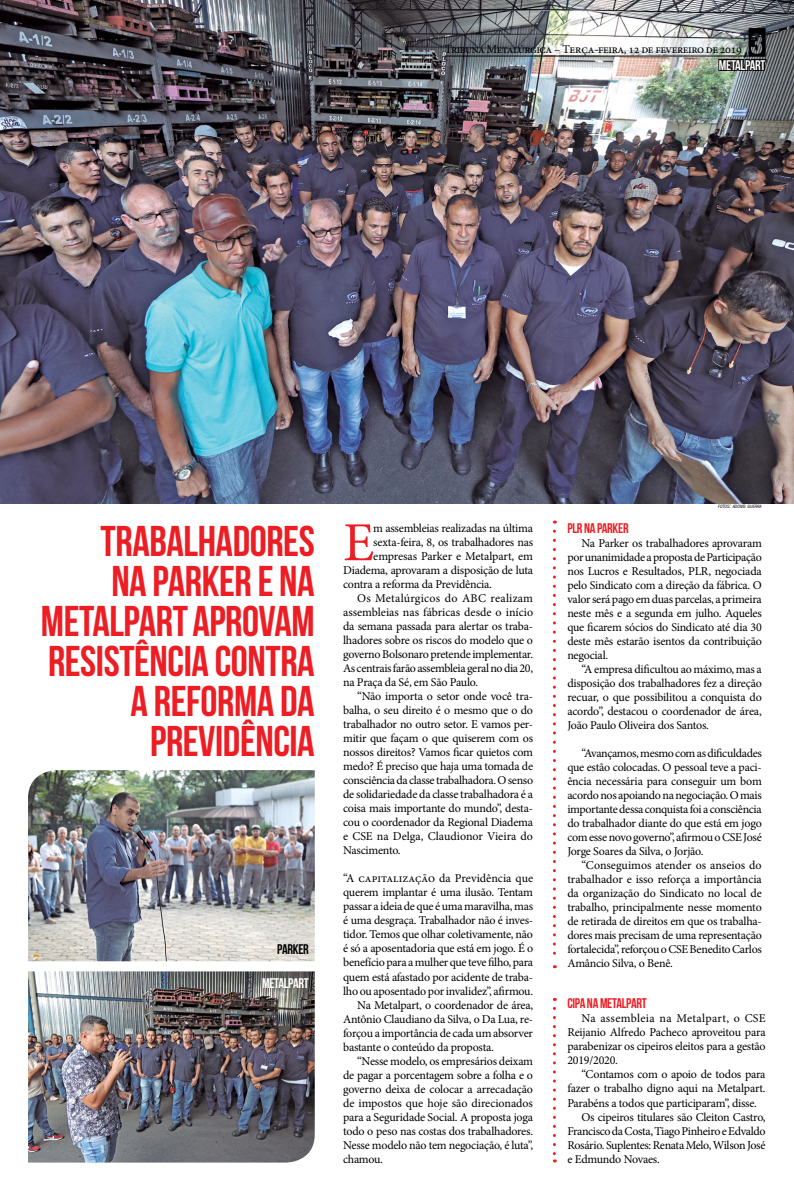
<style>
.page{position:relative;width:794px;height:1191px;background:#fff}
.page>*{position:absolute;margin:0;border:0;box-sizing:border-box;transform-origin:0 0}
.t1{font:55.1px "Minion Pro";color:#ed1d24}
.t2{font:43px/40px "Bebas Neue";letter-spacing:-.01em;color:#ed1d24;text-align:right}
.t3{font:14px "Bebas Neue";letter-spacing:-.02em;color:#ed1d24}
.t4{font:14px "Bebas Neue";letter-spacing:-.02em;color:#fff}
.t5{font:14px "Bebas Neue";letter-spacing:-.02em;color:#000}
.t6{font:12px/14px "Minion Pro";letter-spacing:-.025em;color:#000;text-align:justify}
.t7{font:12px "Minion Pro";letter-spacing:-.005em;color:#000}
.t8{font:12px "Minion Pro";color:#000}
.t9{font:italic condensed 4.4px "Swiss 721 BT";color:#000}
.s1{font-size:6.2px}
</style>
<div class="page">
<img style="left:0;top:0;width:794px;height:503px">
<hr style="left:445px;top:56px;width:320px;height:1px;background:#000">
<svg style="left:553px;top:531px;width:3px;height:437px"></svg>
<svg style="left:553px;top:1008px;width:3px;height:154px"></svg>
<img style="left:28px;top:971px;width:287px;height:191px">
<img style="left:28px;top:770px;width:287px;height:191px">
<img style="left:717px;top:28px;width:50px;height:67px">
<p class="t6" style="left:445px;top:42px;width:299px">Tribuna Metalúrgica – Terça-feira, 12 de fevereiro de 2019</p>
<p class="t4" style="left:719px;top:57px;width:48px">METALPART</p>
<h2 class="t2" style="left:41px;top:520px;width:275px">TRABALHADORES<br>NA PARKER E NA<br>METALPART APROVAM<br>RESISTÊNCIA CONTRA<br>A REFORMA DA<br>PREVIDÊNCIA</h2>
<h1 class="t1" style="left:343px;top:506px;width:33px">E</h1>
<p class="t6" style="left:373px;top:521px;width:161px">m assembleias realizadas na última</p>
<p class="t6" style="left:373px;top:535px;width:161px">sexta-feira, 8, os trabalhadores nas</p>
<p class="t6" style="left:373px;top:549px;width:161px">empresas Parker e Metalpart, em</p>
<p class="t6" style="left:343px;top:563px;width:191px">Diadema, aprovaram a disposição de luta</p>
<p class="t6" style="left:343px;top:577px;width:150px">contra a reforma da Previdência.</p>
<p class="t6" style="left:357px;top:591px;width:177px">Os Metalúrgicos do ABC realizam</p>
<p class="t7" style="left:343px;top:604px;width:191px">assembleias nas fábricas desde o início</p>
<p class="t6" style="left:343px;top:619px;width:191px">da semana passada para alertar os traba-</p>
<p class="t6" style="left:343px;top:633px;width:191px">lhadores sobre os riscos do modelo que o</p>
<p class="t6" style="left:343px;top:647px;width:191px">governo Bolsonaro pretende implementar.</p>
<p class="t6" style="left:343px;top:661px;width:191px">As centrais farão assembleia geral no dia 20,</p>
<p class="t6" style="left:343px;top:675px;width:136px">na Praça da Sé, em São Paulo.</p>
<p class="t6" style="left:357px;top:689px;width:177px">“Não importa o setor onde você tra-</p>
<p class="t6" style="left:343px;top:703px;width:191px">balha, o seu direito é o mesmo que o do</p>
<p class="t6" style="left:343px;top:717px;width:191px">trabalhador no outro setor. E vamos per-</p>
<p class="t6" style="left:343px;top:731px;width:191px">mitir que façam o que quiserem com os</p>
<p class="t6" style="left:343px;top:745px;width:191px">nossos direitos? Vamos ficar quietos com</p>
<p class="t6" style="left:343px;top:759px;width:191px">medo? É preciso que haja uma tomada de</p>
<p class="t6" style="left:343px;top:773px;width:191px">consciência da classe trabalhadora. O senso</p>
<p class="t6" style="left:343px;top:787px;width:191px">de solidariedade da classe trabalhadora é a</p>
<p class="t6" style="left:343px;top:801px;width:191px">coisa mais importante do mundo”, desta-</p>
<p class="t6" style="left:343px;top:815px;width:191px">cou o coordenador da Regional Diadema</p>
<p class="t6" style="left:343px;top:829px;width:191px">e CSE na Delga, Claudionor Vieira do</p>
<p class="t6" style="left:343px;top:843px;width:59px">Nascimento.</p>
<p class="t8" style="left:343px;top:870px;width:191px">“A capitalização da Previdência que</p>
<p class="t6" style="left:343px;top:885px;width:191px">querem implantar é uma ilusão. Tentam</p>
<p class="t6" style="left:343px;top:899px;width:191px">passar a ideia de que é uma maravilha, mas</p>
<p class="t6" style="left:343px;top:913px;width:191px">é uma desgraça. Trabalhador não é inves-</p>
<p class="t6" style="left:343px;top:927px;width:191px">tidor. Temos que olhar coletivamente, não</p>
<p class="t6" style="left:343px;top:941px;width:191px">é só a aposentadoria que está em jogo. É o</p>
<p class="t6" style="left:343px;top:955px;width:191px">benefício para a mulher que teve filho, para</p>
<p class="t6" style="left:343px;top:969px;width:191px">quem está afastado por acidente de traba-</p>
<p class="t6" style="left:343px;top:983px;width:191px">lho ou aposentado por invalidez”, afirmou.</p>
<p class="t6" style="left:357px;top:997px;width:177px">Na Metalpart, o coordenador de área,</p>
<p class="t6" style="left:343px;top:1011px;width:191px">Antônio Claudiano da Silva, o Da Lua, re-</p>
<p class="t6" style="left:343px;top:1025px;width:191px">forçou a importância de cada um absorver</p>
<p class="t6" style="left:343px;top:1039px;width:152px">bastante o conteúdo da proposta.</p>
<p class="t6" style="left:357px;top:1053px;width:177px">“Nesse modelo, os empresários deixam</p>
<p class="t6" style="left:343px;top:1067px;width:191px">de pagar a porcentagem sobre a folha e o</p>
<p class="t6" style="left:343px;top:1081px;width:191px">governo deixa de colocar a arrecadação</p>
<p class="t6" style="left:343px;top:1095px;width:191px">de impostos que hoje são direcionados</p>
<p class="t6" style="left:343px;top:1109px;width:191px">para a Seguridade Social. A proposta joga</p>
<p class="t6" style="left:343px;top:1123px;width:191px">todo o peso nas costas dos trabalhadores.</p>
<p class="t6" style="left:343px;top:1137px;width:191px">Nesse modelo não tem negociação, é luta”,</p>
<p class="t6" style="left:343px;top:1151px;width:41px">chamou.</p>
<p class="t5" style="left:277px;top:941px;width:33px">PARKER</p>
<p class="t4" style="left:262px;top:975px;width:48px">METALPART</p>
<p class="t9" style="left:718px;top:504px;width:45px">FOTOS<span class="s1">:</span> ADONIS GUERRA</p>
<p class="t3" style="left:567px;top:520px;width:63px">PLR NA PARKER</p>
<p class="t6" style="left:567px;top:536px;width:196px;text-indent:14px">Na Parker os trabalhadores aprovaram por unanimidade a proposta de Participação nos Lucros e Resultados, PLR, negociada pelo Sindicato com a direção da fábrica. O valor será pago em duas parcelas, a primeira neste mês e a segunda em julho. Aqueles que ficarem sócios do Sindicato até dia 30 deste mês estarão isentos da contribuição negocial.</p>
<p class="t6" style="left:567px;top:662px;width:196px;text-indent:14px">“A empresa dificultou ao máximo, mas a disposição dos trabalhadores fez a direção recuar, o que possibilitou a conquista do acordo”, destacou o coordenador de área, João Paulo Oliveira dos Santos.</p>
<p class="t6" style="left:567px;top:746px;width:196px;text-indent:14px">“Avançamos, mesmo com as dificuldades que estão colocadas. O pessoal teve a paci&shy;ência necessária para conseguir um bom acordo nos apoiando na negociação. O mais importante dessa conquista foi a consciência do trabalhador diante do que está em jogo com esse novo governo”, afirmou o CSE José Jorge Soares da Silva, o Jorjão.</p>
<p class="t6" style="left:567px;top:858px;width:196px;text-indent:14px">“Conseguimos atender os anseios do trabalhador e isso reforça a importância da organização do Sindicato no local de trabalho, principalmente nesse momento de retirada de direitos em que os trabalha&shy;dores mais precisam de uma representação fortalecida”, reforçou o CSE Benedito Carlos Amâncio Silva, o Benê.</p>
<p class="t3" style="left:567px;top:996px;width:81px">CIPA NA METALPART</p>
<p class="t6" style="left:567px;top:1011px;width:200px;text-indent:14px">Na assembleia na Metalpart, o CSE Reijanio Alfredo Pacheco aproveitou para parabenizar os cipeiros eleitos para a gestão 2019/2020.</p>
<p class="t6" style="left:581px;top:1067px;width:185px">“Contamos com o apoio de todos para</p>
<p class="t6" style="left:567px;top:1081px;width:200px">fazer o trabalho digno aqui na Metalpart.</p>
<p class="t6" style="left:567px;top:1095px;width:191px">Parabéns a todos que participaram”, disse.</p>
<p class="t6" style="left:581px;top:1109px;width:186px">Os cipeiros titulares são Cleiton Castro,</p>
<p class="t6" style="left:567px;top:1123px;width:200px">Francisco da Costa, Tiago Pinheiro e Edvaldo</p>
<p class="t6" style="left:567px;top:1137px;width:200px">Rosário. Suplentes: Renata Melo, Wilson José</p>
<p class="t6" style="left:567px;top:1151px;width:94px">e Edmundo Novaes.</p>
</div>
